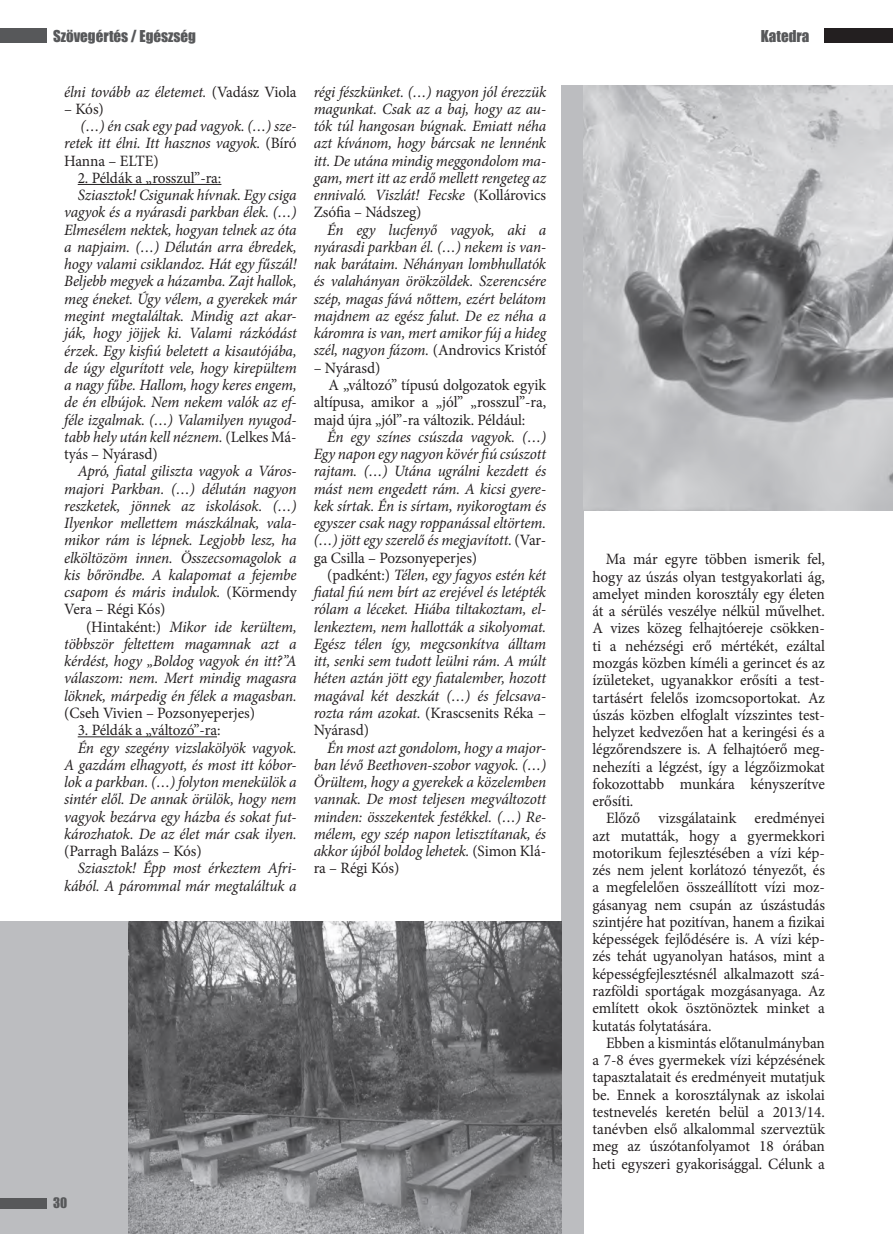
<style>
.page{position:relative;width:893px;height:1234px;background:#fff}
.page>*{position:absolute;margin:0;border:0;box-sizing:border-box;transform-origin:0 0}
.t1{font:italic 15.75px/17.2px "Minion Pro";letter-spacing:-.01em;color:#231f20;text-align:justify}
.t2{font:15.75px/17.2px "Minion Pro";letter-spacing:-.005em;color:#231f20;text-align:justify}
.t3{font:15px "Impact";color:#57585a}
.t4{font:13.35px "Impact";color:#57585a}
.s1{font-style:normal}
</style>
<div class="page">
<div style="left:0;top:921px;width:575px;height:312px;background:#bcbdc0"></div>
<div style="left:825px;top:28px;width:68px;height:15px;background:#231f20"></div>
<div style="left:0;top:28px;width:46px;height:15px;background:#57585a"></div>
<div style="left:0;top:1197px;width:46px;height:11px;background:#57585a"></div>
<hr style="left:78px;top:184px;width:143px;height:1px;background:#231f20">
<hr style="left:78px;top:736px;width:139px;height:1px;background:#231f20">
<div style="left:562px;top:85px;width:22px;height:1148px;background:#bcbdc0"></div>
<img style="left:584px;top:85px;width:309px;height:425px">
<img style="left:129px;top:921px;width:433px;height:312px">
<p class="t3" style="left:53px;top:25px;width:145px">Szövegértés / Egészség</p>
<p class="t1" style="left:64px;top:83px;width:234px">élni tovább az életemet. <span class="s1">(Vadász Viola</span></p>
<p class="t2" style="left:64px;top:100px;width:41px">– Kós)</p>
<p class="t1" style="left:64px;top:117px;width:234px;text-indent:16px">(…) én csak egy pad vagyok. (…) sze&shy;retek itt élni. Itt hasznos vagyok. <span class="s1">(Bíró Hanna – ELTE)</span></p>
<p class="t2" style="left:78px;top:169px;width:145px">2. Példák a „rosszul”-ra:</p>
<p class="t1" style="left:64px;top:186px;width:234px;text-indent:14px">Sziasztok! Csigunak hívnak. Egy csiga vagyok és a nyárasdi parkban élek. (…)<br>Elmesélem nektek, hogyan telnek az óta a napjaim. (…) Délután arra ébredek, hogy valami csiklandoz. Hát egy fűszál!<br>Beljebb megyek a házamba. Zajt hallok, meg éneket. Úgy vélem, a gyerekek már megint megtaláltak. Mindig azt akar&shy;ják, hogy jöjjek ki. Valami rázkódást érzek. Egy kisfiú beletett a kisautójába, de úgy elgurított vele, hogy kirepültem a nagy fűbe. Hallom, hogy keres engem, de én elbújok. Nem nekem valók az ef&shy;féle izgalmak. (…) Valamilyen nyugod&shy;tabb hely után kell néznem. <span class="s1">(Lelkes Má&shy;tyás – Nyárasd)</span></p>
<p class="t1" style="left:64px;top:462px;width:234px;text-indent:14px">Apró, fiatal giliszta vagyok a Város&shy;majori Parkban. (…) délután nagyon reszketek, jönnek az iskolások. (…)<br>Ilyenkor mellettem mászkálnak, vala&shy;mikor rám is lépnek. Legjobb lesz, ha elköltözöm innen. Összecsomagolok a kis bőröndbe. A kalapomat a fejembe csapom és máris indulok. <span class="s1">(Körmendy Vera – Régi Kós)</span></p>
<p class="t1" style="left:64px;top:618px;width:234px;text-indent:22px"><span class="s1">(Hintaként:)</span> Mikor ide kerültem, többször feltettem magamnak azt a kérdést, hogy „Boldog vagyok én itt?”A válaszom: nem. Mert mindig magasra löknek, márpedig én félek a magasban.</p>
<p class="t2" style="left:64px;top:704px;width:192px">(Cseh Vivien – Pozsonyeperjes)</p>
<p class="t2" style="left:78px;top:721px;width:144px">3. Példák a „változó”-ra:</p>
<p class="t1" style="left:64px;top:738px;width:234px;text-indent:14px">Én egy szegény vizslakölyök vagyok.<br>A gazdám elhagyott, és most itt kóbor&shy;lok a parkban. (…) folyton menekülök a sintér elől. De annak örülök, hogy nem vagyok bezárva egy házba és sokat fut&shy;kározhatok. De az élet már csak ilyen.</p>
<p class="t2" style="left:64px;top:842px;width:139px">(Parragh Balázs – Kós)</p>
<p class="t1" style="left:64px;top:859px;width:234px;text-align:right">Sziasztok! Épp most érkeztem Afri&shy;kából. A párommal már megtaláltuk a</p>
<p class="t1" style="left:314px;top:83px;width:234px">régi fészkünket. (…) nagyon jól érezzük magunkat. Csak az a baj, hogy az au&shy;tók túl hangosan búgnak. Emiatt néha azt kívánom, hogy bárcsak ne lennénk itt. De utána mindig meggondolom ma&shy;gam, mert itt az erdő mellett rengeteg az ennivaló. Viszlát! Fecske <span class="s1">(Kollárovics Zsófia – Nádszeg)</span></p>
<p class="t1" style="left:314px;top:221px;width:234px;text-indent:14px">Én egy lucfenyő vagyok, aki a nyárasdi parkban él. (…) nekem is van&shy;nak barátaim. Néhányan lombhullatók és valahányan örökzöldek. Szerencsére szép, magas fává nőttem, ezért belátom majdnem az egész falut. De ez néha a káromra is van, mert amikor fúj a hideg szél, nagyon fázom. <span class="s1">(Androvics Kristóf</span></p>
<p class="t2" style="left:314px;top:359px;width:68px">– Nyárasd)</p>
<p class="t2" style="left:329px;top:376px;width:219px">A „változó” típusú dolgozatok egyik</p>
<p class="t2" style="left:314px;top:393px;width:234px">altípusa, amikor a „jól” „rosszul”-ra,</p>
<p class="t2" style="left:314px;top:411px;width:213px">majd újra „jól”-ra változik. Például:</p>
<p class="t1" style="left:314px;top:428px;width:234px;text-indent:14px">Én egy színes csúszda vagyok. (…)<br>Egy napon egy nagyon kövér fiú csúszott rajtam. (…) Utána ugrálni kezdett és mást nem engedett rám. A kicsi gyere&shy;kek sírtak. Én is sírtam, nyikorogtam és egyszer csak nagy roppanással eltörtem. (…) jött egy szerelő és megjavított. <span class="s1">(Var&shy;ga Csilla – Pozsonyeperjes)</span></p>
<p class="t1" style="left:314px;top:566px;width:234px;text-indent:14px"><span class="s1">(padként:)</span> Télen, egy fagyos estén két fiatal fiú nem bírt az erejével és letépték rólam a léceket. Hiába tiltakoztam, el&shy;lenkeztem, nem hallották a sikolyomat.<br>Egész télen így, megcsonkítva álltam itt, senki sem tudott leülni rám. A múlt héten aztán jött egy fiatalember, hozott magával két deszkát (…) és felcsava&shy;rozta rám azokat. <span class="s1">(Krascsenits Réka – Nyárasd)</span></p>
<p class="t1" style="left:314px;top:738px;width:234px;text-indent:14px">Én most azt gondolom, hogy a major&shy;ban lévő Beethoven-szobor vagyok. (…)<br>Örültem, hogy a gyerekek a közelemben vannak. De most teljesen megváltozott minden: összekentek festékkel. (…) Re&shy;mélem, egy szép napon letisztítanak, és akkor újból boldog lehetek. <span class="s1">(Simon Klá&shy;ra – Régi Kós)</span></p>
<p class="t4" style="left:53px;top:1192px;width:16px">30</p>
<p class="t3" style="left:761px;top:25px;width:50px">Katedra</p>
<p class="t2" style="left:592px;top:550px;width:234px;text-indent:14px">Ma már egyre többen ismerik fel, hogy az úszás olyan testgyakorlati ág, amelyet minden korosztály egy életen át a sérülés veszélye nélkül művelhet.<br>A vizes közeg felhajtóereje csökken&shy;ti a nehézségi erő mértékét, ezáltal mozgás közben kíméli a gerincet és az ízületeket, ugyanakkor erősíti a test&shy;tartásért felelős izomcsoportokat. Az úszás közben elfoglalt vízszintes test&shy;helyzet kedvezően hat a keringési és a légzőrendszere is. A felhajtóerő meg&shy;nehezíti a légzést, így a légzőizmokat fokozottabb munkára kényszerítve erősíti.</p>
<p class="t2" style="left:592px;top:809px;width:234px;text-indent:14px">Előző vizsgálataink eredményei azt mutatták, hogy a gyermekkori motorikum fejlesztésében a vízi kép&shy;zés nem jelent korlátozó tényezőt, és a megfelelően összeállított vízi moz&shy;gásanyag nem csupán az úszástudás szintjére hat pozitívan, hanem a fizikai képességek fejlődésére is. A vízi kép&shy;zés tehát ugyanolyan hatásos, mint a képességfejlesztésnél alkalmazott szá&shy;razföldi sportágak mozgásanyaga. Az említett okok ösztönöztek minket a kutatás folytatására.</p>
<p class="t2" style="left:592px;top:1033px;width:234px;text-indent:14px">Ebben a kismintás előtanulmányban a 7-8 éves gyermekek vízi képzésének tapasztalatait és eredményeit mutatjuk be. Ennek a korosztálynak az iskolai testnevelés keretén belül a 2013/14. tanévben első alkalommal szerveztük meg az úszótanfolyamot 18 órában heti egyszeri gyakorisággal. Célunk a</p>
</div>
